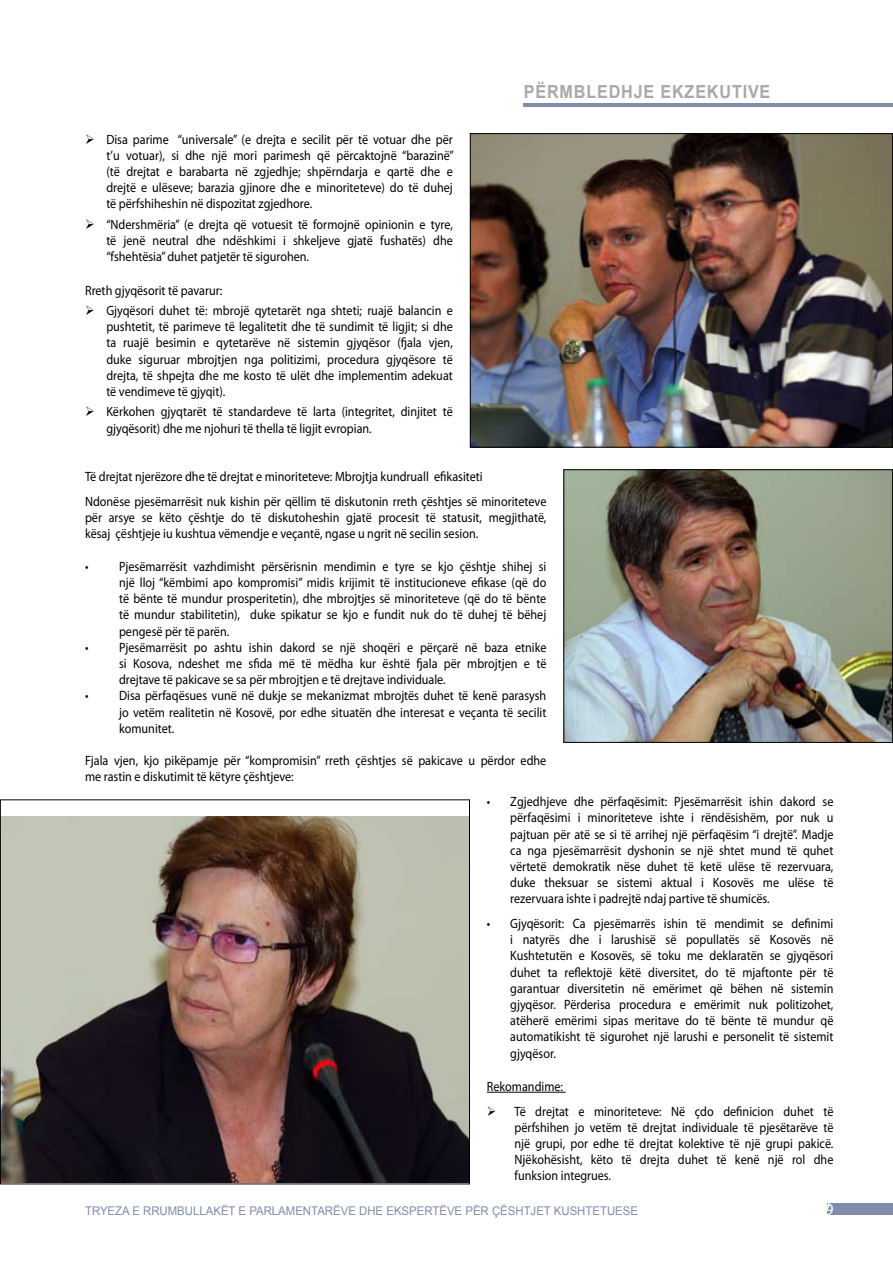
<style>
.page{position:relative;width:893px;height:1263px;background:#fff}
.page>*{position:absolute;margin:0;border:0;box-sizing:border-box;transform-origin:0 0}
.t1{font:700 18px "Arial";letter-spacing:.05em;color:#a7a9ac;scale:.9 1}
.t2{font:13.5px/16.2px "Myriad Pro";color:#000;text-align:justify;scale:.9 1}
.t3{font:12px "Arial";color:#818cab;scale:.95 1}
</style>
<div class="page">
<div style="left:827px;top:1203px;width:66px;height:12px;background:#818cab"></div>
<hr style="left:524px;top:104px;width:369px;height:3px;background:#818cab">
<hr style="left:487px;top:1092px;width:79px;height:1px;background:#000">
<img style="left:472px;top:135px;width:419px;height:311px">
<div style="left:470px;top:133px;width:423px;height:315px;border:1px solid #000"></div>
<img style="left:2px;top:816px;width:466px;height:366px">
<img style="left:565px;top:471px;width:326px;height:270px">
<div style="left:563px;top:469px;width:330px;height:274px;border:1px solid #000"></div>
<h1 class="t1" style="left:524px;top:80px;width:275px">PËRMBLEDHJE EKZEKUTIVE</h1>
<p class="t2" style="left:106px;top:131px;width:388px;text-indent:-21px">➢ Disa parime “universale” (e drejta e secilit për të votuar dhe për t’u votuar), si dhe një mori parimesh që përcaktojnë “barazinë” (të drejtat e barabarta në zgjedhje; shpërndarja e qartë dhe e drejtë e ulëseve; barazia gjinore dhe e minoriteteve) do të duhej të përfshiheshin në dispozitat zgjedhore.</p>
<p class="t2" style="left:106px;top:216px;width:387px;text-indent:-21px">➢ “Ndershmëria” (e drejta që votuesit të formojnë opinionin e tyre, të jenë neutral dhe ndëshkimi i shkeljeve gjatë fushatës) dhe “fshehtësia” duhet patjetër të sigurohen.</p>
<p class="t2" style="left:85px;top:282px;width:154px">Rreth gjyqësorit të pavarur:</p>
<p class="t2" style="left:106px;top:302px;width:387px;text-indent:-21px">➢ Gjyqësori duhet të: mbrojë qytetarët nga shteti; ruajë balancin e pushtetit, të parimeve të legalitetit dhe të sundimit të ligjit; si dhe ta ruajë besimin e qytetarëve në sistemin gjyqësor (fjala vjen, duke siguruar mbrojtjen nga politizimi, procedura gjyqësore të drejta, të shpejta dhe me kosto të ulët dhe implementim adekuat të vendimeve të gjyqit).</p>
<p class="t2" style="left:106px;top:404px;width:386px;text-indent:-21px">➢ Kërkohen gjyqtarët të standardeve të larta (integritet, dinjitet të gjyqësorit) dhe me njohuri të thella të ligjit evropian.</p>
<p class="t2" style="left:85px;top:464px;width:514px;line-height:24.8px">Të drejtat njerëzore dhe të drejtat e minoriteteve: Mbrojtja kundruall efikasiteti<br>Ndonëse pjesëmarrësit nuk kishin për qëllim të diskutonin rreth çështjes së minoriteteve</p>
<p class="t2" style="left:85px;top:509px;width:514px">për arsye se këto çështje do të diskutoheshin gjatë procesit të statusit, megjithatë, kësaj çështjeje iu kushtua vëmendje e veçantë, ngase u ngrit në secilin sesion.</p>
<p class="t2" style="left:119px;top:558px;width:476px;text-indent:-34px">• Pjesëmarrësit vazhdimisht përsërisnin mendimin e tyre se kjo çështje shihej si një lloj “këmbimi apo kompromisi” midis krijimit të institucioneve efikase (që do të bënte të mundur prosperitetin), dhe mbrojtjes së minoriteteve (që do të bënte të mundur stabilitetin), duke spikatur se kjo e fundit nuk do të duhej të bëhej pengesë për të parën.</p>
<p class="t2" style="left:119px;top:639px;width:476px;text-indent:-34px">• Pjesëmarrësit po ashtu ishin dakord se një shoqëri e përçarë në baza etnike si Kosova, ndeshet me sfida më të mëdha kur është fjala për mbrojtjen e të drejtave të pakicave se sa për mbrojtjen e të drejtave individuale.</p>
<p class="t2" style="left:119px;top:687px;width:476px;text-indent:-34px">• Disa përfaqësues vunë në dukje se mekanizmat mbrojtës duhet të kenë parasysh jo vetëm realitetin në Kosovë, por edhe situatën dhe interesat e veçanta të secilit komunitet.</p>
<p class="t2" style="left:85px;top:752px;width:514px">Fjala vjen, kjo pikëpamje për “kompromisin” rreth çështjes së pakicave u përdor edhe me rastin e diskutimit të këtyre çështjeve:</p>
<p class="t2" style="left:510px;top:793px;width:361px;text-indent:-23px">• Zgjedhjeve dhe përfaqësimit: Pjesëmarrësit ishin dakord se përfaqësimi i minoriteteve ishte i rëndësishëm, por nuk u pajtuan për atë se si të arrihej një përfaqësim “i drejtë”. Madje ca nga pjesëmarrësit dyshonin se një shtet mund të quhet vërtetë demokratik nëse duhet të ketë ulëse të rezervuara, duke theksuar se sistemi aktual i Kosovës me ulëse të rezervuara ishte i padrejtë ndaj partive të shumicës.</p>
<p class="t2" style="left:510px;top:915px;width:361px;text-indent:-23px">• Gjyqësorit: Ca pjesëmarrës ishin të mendimit se definimi i natyrës dhe i larushisë së popullatës së Kosovës në Kushtetutën e Kosovës, së toku me deklaratën se gjyqësori duhet ta reflektojë këtë diversitet, do të mjaftonte për të garantuar diversitetin në emërimet që bëhen në sistemin gjyqësor. Përderisa procedura e emërimit nuk politizohet, atëherë emërimi sipas meritave do të bënte të mundur që automatikisht të sigurohet një larushi e personelit të sistemit gjyqësor.</p>
<p class="t2" style="left:487px;top:1078px;width:86px">Rekomandime:</p>
<p class="t2" style="left:514px;top:1103px;width:356px;text-indent:-28px">➢ Të drejtat e minoriteteve: Në çdo definicion duhet të përfshihen jo vetëm të drejtat individuale të pjesëtarëve të një grupi, por edhe të drejtat kolektive të një grupi pakicë.<br>Njëkohësisht, këto të drejta duhet të kenë një rol dhe funksion integrues.</p>
<p class="t3" style="left:85px;top:1203px;width:584px">TRYEZA E RRUMBULLAKËT E PARLAMENTARËVE DHE EKSPERTËVE PËR ÇËSHTJET KUSHTETUESE</p>
</div>
